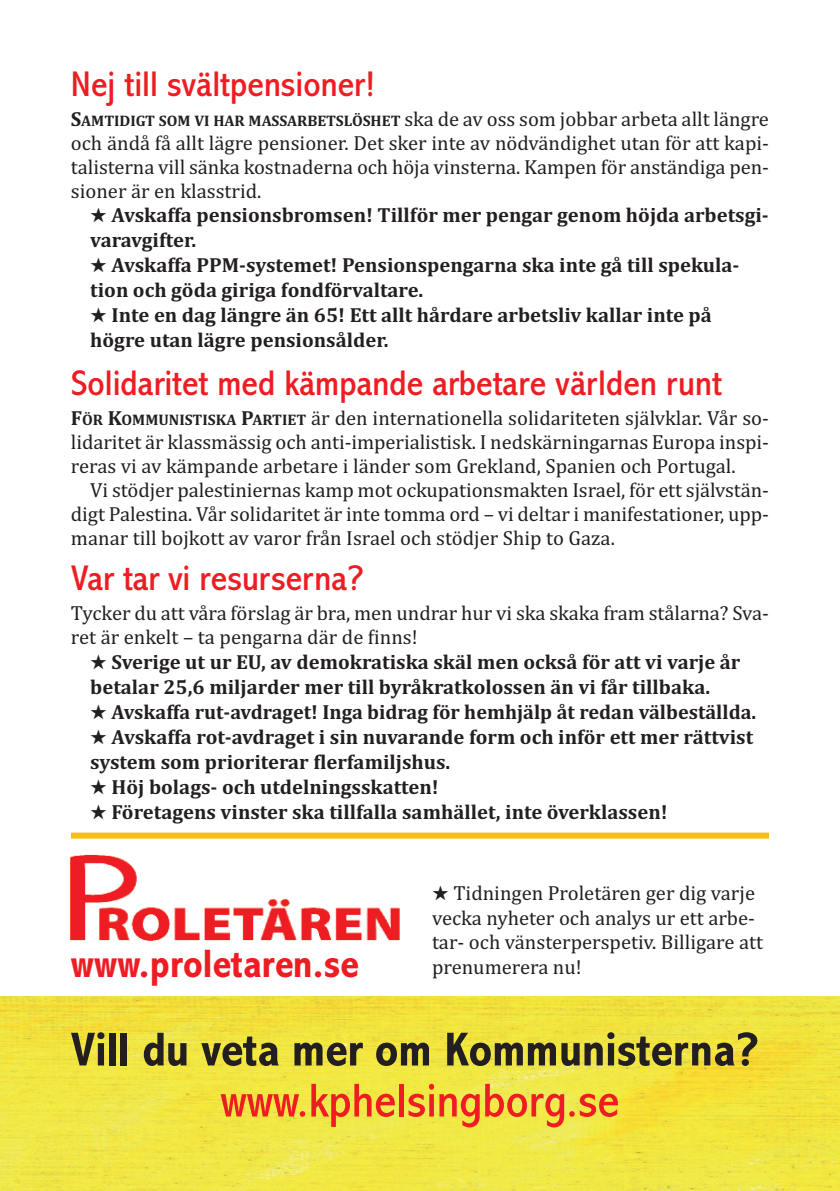
<style>
.page{position:relative;width:840px;height:1191px;background:#fff}
.page>*{position:absolute;margin:0;border:0;box-sizing:border-box;transform-origin:0 0}
.t1{font:700 condensed 48px "Abadi MT Std";color:#231f20;scale:1.05 1}
.t2{font:condensed 48px "Abadi MT Std";color:#ee1d23;scale:1.05 1}
.t3{font:700 condensed 40px "Abadi MT Std";color:#ee1d23;scale:1.05 1}
.t4{font:condensed 36px "Abadi MT Std";color:#ee1d23;scale:1.05 1}
.t5{font:20.6px/24px "Cambria";color:#231f20;text-align:justify}
.t6{font:700 20.6px/25px "Cambria";color:#231f20}
.s1{font-weight:700}
.s2{font-weight:700;font-size:15.4px}
</style>
<div class="page">
<img style="left:0;top:996px;width:839px;height:195px">
<img style="left:71px;top:855px;width:329px;height:86px">
<div style="left:71px;top:832px;width:697px;height:6px;background:#f6bf18"></div>
<h3 class="t4" style="left:71px;top:71px;width:292px">Nej till svältpensioner!</h3>
<p class="t5" style="left:71px;top:106px;width:699px"><span class="s1">S</span><span class="s2">AMTIDIGT SOM VI HAR MASSARBETSLÖSHET</span> ska de av oss som jobbar arbeta allt längre och ändå få allt lägre pensioner. Det sker inte av nödvändighet utan för att kapi&shy;talisterna vill sänka kostnaderna och höja vinsterna. Kampen för anständiga pen&shy;sioner är en klasstrid.</p>
<p class="t6" style="left:90px;top:203px;width:679px">★ Avskaffa pensionsbromsen! Tillför mer pengar genom höjda arbetsgi&shy;varavgifter.</p>
<p class="t6" style="left:90px;top:252px;width:650px">★ Avskaffa PPM-systemet! Pensionspengarna ska inte gå till spekula&shy;tion och göda giriga fondförvaltare.</p>
<p class="t6" style="left:90px;top:302px;width:623px">★ Inte en dag längre än 65! Ett allt hårdare arbetsliv kallar inte på högre utan lägre pensionsålder.</p>
<h3 class="t4" style="left:71px;top:370px;width:621px">Solidaritet med kämpande arbetare världen runt</h3>
<p class="t5" style="left:71px;top:405px;width:699px"><span class="s1">F</span><span class="s2">ÖR</span> <span class="s1">K</span><span class="s2">OMMUNISTISKA</span> <span class="s1">P</span><span class="s2">ARTIET</span> är den internationella solidariteten självklar. Vår so&shy;lidaritet är klassmässig och anti-imperialistisk. I nedskärningarnas Europa inspi&shy;reras vi av kämpande arbetare i länder som Grekland, Spanien och Portugal.</p>
<p class="t5" style="left:71px;top:477px;width:699px;text-indent:19px">Vi stödjer palestiniernas kamp mot ockupationsmakten Israel, för ett självstän&shy;digt Palestina. Vår solidaritet är inte tomma ord – vi deltar i manifestationer, upp&shy;manar till bojkott av varor från Israel och stödjer Ship to Gaza.</p>
<h3 class="t4" style="left:71px;top:566px;width:280px">Var tar vi resurserna?</h3>
<p class="t5" style="left:71px;top:601px;width:699px">Tycker du att våra förslag är bra, men undrar hur vi ska skaka fram stålarna? Sva&shy;ret är enkelt – ta pengarna där de finns!</p>
<p class="t6" style="left:90px;top:649px;width:651px">★ Sverige ut ur EU, av demokratiska skäl men också för att vi varje år betalar 25,6 miljarder mer till byråkratkolossen än vi får tillbaka.</p>
<p class="t6" style="left:90px;top:699px;width:667px">★ Avskaffa rut-avdraget! Inga bidrag för hemhjälp åt redan välbeställda.</p>
<p class="t6" style="left:90px;top:724px;width:664px">★ Avskaffa rot-avdraget i sin nuvarande form och inför ett mer rättvist system som prioriterar flerfamiljshus.</p>
<p class="t6" style="left:90px;top:774px;width:350px">★ Höj bolags- och utdelningsskatten!</p>
<p class="t6" style="left:90px;top:799px;width:578px">★ Företagens vinster ska tillfalla samhället, inte överklassen!</p>
<p class="t5" style="left:432px;top:880px;width:332px;line-height:25px;text-align:left">★ Tidningen Proletären ger dig varje vecka nyheter och analys ur ett arbe&shy;tar- och vänsterperspetiv. Billigare att</p>
<h2 class="t3" style="left:71px;top:949px;width:275px">www.proletaren.se</h2>
<p class="t5" style="left:432px;top:955px;width:151px">prenumerera nu!</p>
<h1 class="t1" style="left:71px;top:1032px;width:655px">Vill du veta mer om Kommunisterna?</h1>
<h1 class="t2" style="left:220px;top:1083px;width:381px">www.kphelsingborg.se</h1>
</div>
